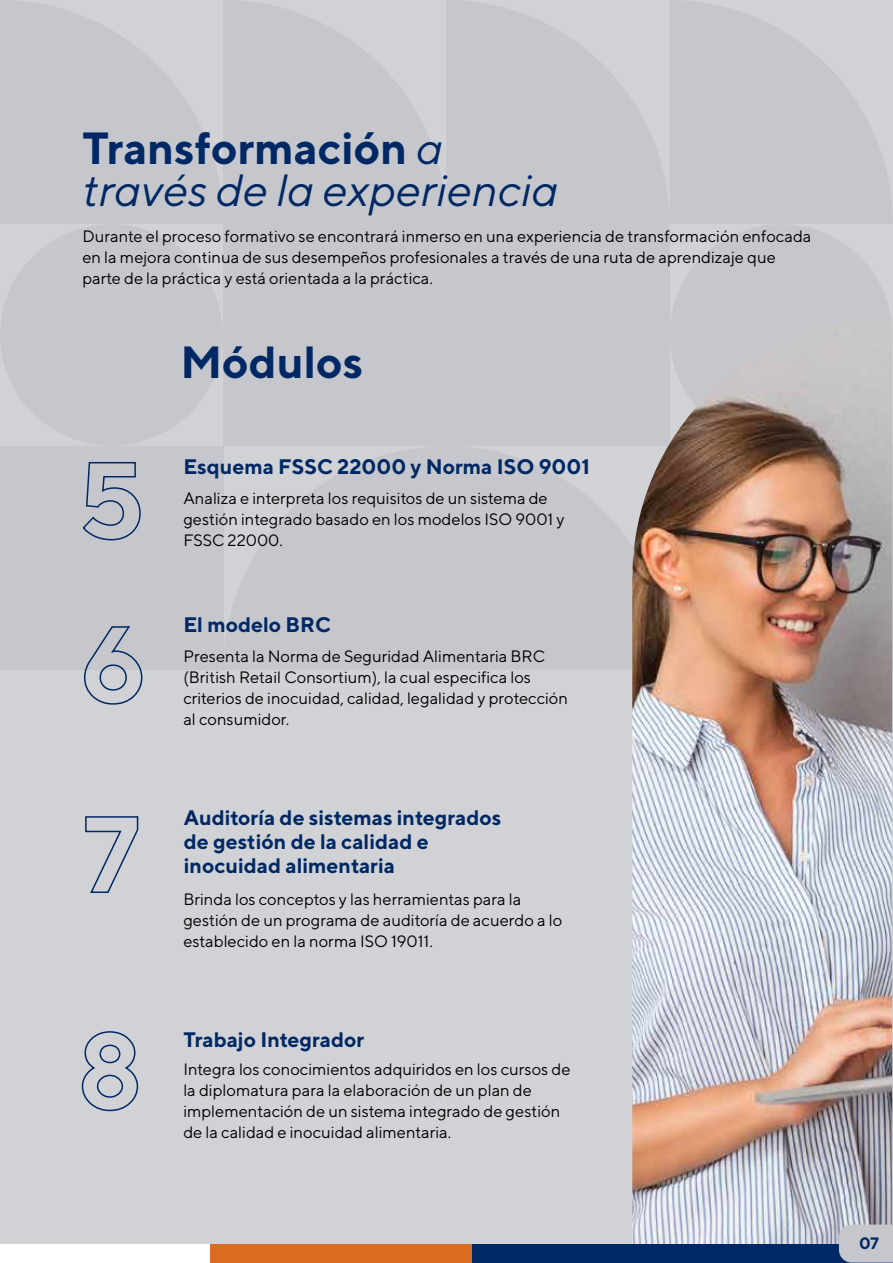
<style>
.page{position:relative;width:893px;height:1263px;background:#d0d2d6}
.page>*{position:absolute;margin:0;border:0;box-sizing:border-box;transform-origin:0 0}
.t1{font:italic 45px/42px "TT Norms";color:#002864}
.t2{font:700 45px "TT Norms";color:#002864}
.t3{font:700 21px/24px "TT Norms";color:#002864}
.t4{font:16.5px/21px "TT Norms";color:#000}
.t5{font:700 16.5px "TT Norms";color:#002864}
.s1{font-weight:700;font-style:normal}
</style>
<div class="page">
<svg style="left:223px;top:446px;width:409px;height:224px;fill:#c6c7cc"></svg>
<div style="left:0;top:446px;width:223px;height:224px;background:#c6c7cc"></div>
<svg style="left:0;top:0;width:223px;height:223px;fill:#c6c7cc"></svg>
<svg style="left:223px;top:0;width:223px;height:224px;fill:#c6c7cc"></svg>
<svg style="left:446px;top:0;width:223px;height:224px;fill:#c6c7cc"></svg>
<div style="left:0;top:224px;width:223px;height:222px;background:#c6c7cc;border-radius:50%"></div>
<svg style="left:670px;top:0;width:222px;height:223px;fill:#c6c7cc"></svg>
<div style="left:670px;top:224px;width:222px;height:222px;background:#c6c7cc;border-radius:50%"></div>
<div style="left:223px;top:224px;width:447px;height:222px;background:#c6c7cc"></div>
<div style="left:0;top:1244px;width:211px;height:19px;background:#fff"></div>
<div style="left:211px;top:1244px;width:262px;height:19px;background:#da6c22"></div>
<div style="left:473px;top:1244px;width:420px;height:19px;background:#002864"></div>
<svg style="left:82px;top:462px;width:59px;height:79px"></svg>
<svg style="left:83px;top:626px;width:60px;height:79px"></svg>
<svg style="left:85px;top:816px;width:54px;height:77px"></svg>
<svg style="left:81px;top:1031px;width:58px;height:81px"></svg>
<img style="left:632px;top:318px;width:260px;height:926px">
<div style="left:839px;top:1224px;width:54px;height:38px;background:#c6c7cc"></div>
<h1 class="t1" style="left:82px;top:126px;width:477px"><span class="s1">Transformación</span> a través de la experiencia</h1>
<p class="t4" style="left:82px;top:226px;width:730px">Durante el proceso formativo se encontrará inmerso en una experiencia de transformación enfocada en la mejora continua de sus desempeños profesionales a través de una ruta de aprendizaje que parte de la práctica y está orientada a la práctica.</p>
<h1 class="t2" style="left:180px;top:334px;width:184px">Módulos</h1>
<p class="t3" style="left:183px;top:454px;width:408px">Esquema FSSC 22000 y Norma ISO 9001</p>
<p class="t4" style="left:183px;top:488px;width:383px">Analiza e interpreta los requisitos de un sistema de gestión integrado basado en los modelos ISO 9001 y<br>FSSC 22000.</p>
<p class="t3" style="left:183px;top:612px;width:149px">El modelo BRC</p>
<p class="t4" style="left:183px;top:645px;width:386px">Presenta la Norma de Seguridad Alimentaria BRC (British Retail Consortium), la cual especifica los criterios de inocuidad, calidad, legalidad y protección al consumidor.</p>
<p class="t3" style="left:184px;top:805px;width:319px">Auditoría de sistemas integrados de gestión de la calidad e inocuidad alimentaria</p>
<p class="t4" style="left:183px;top:888px;width:380px">Brinda los conceptos y las herramientas para la gestión de un programa de auditoría de acuerdo a lo establecido en la norma ISO 19011.</p>
<p class="t3" style="left:183px;top:1027px;width:182px">Trabajo Integrador</p>
<p class="t4" style="left:183px;top:1058px;width:389px">Integra los conocimientos adquiridos en los cursos de la diplomatura para la elaboración de un plan de implementación de un sistema integrado de gestión de la calidad e inocuidad alimentaria.</p>
<p class="t5" style="left:859px;top:1233px;width:21px">07</p>
</div>
